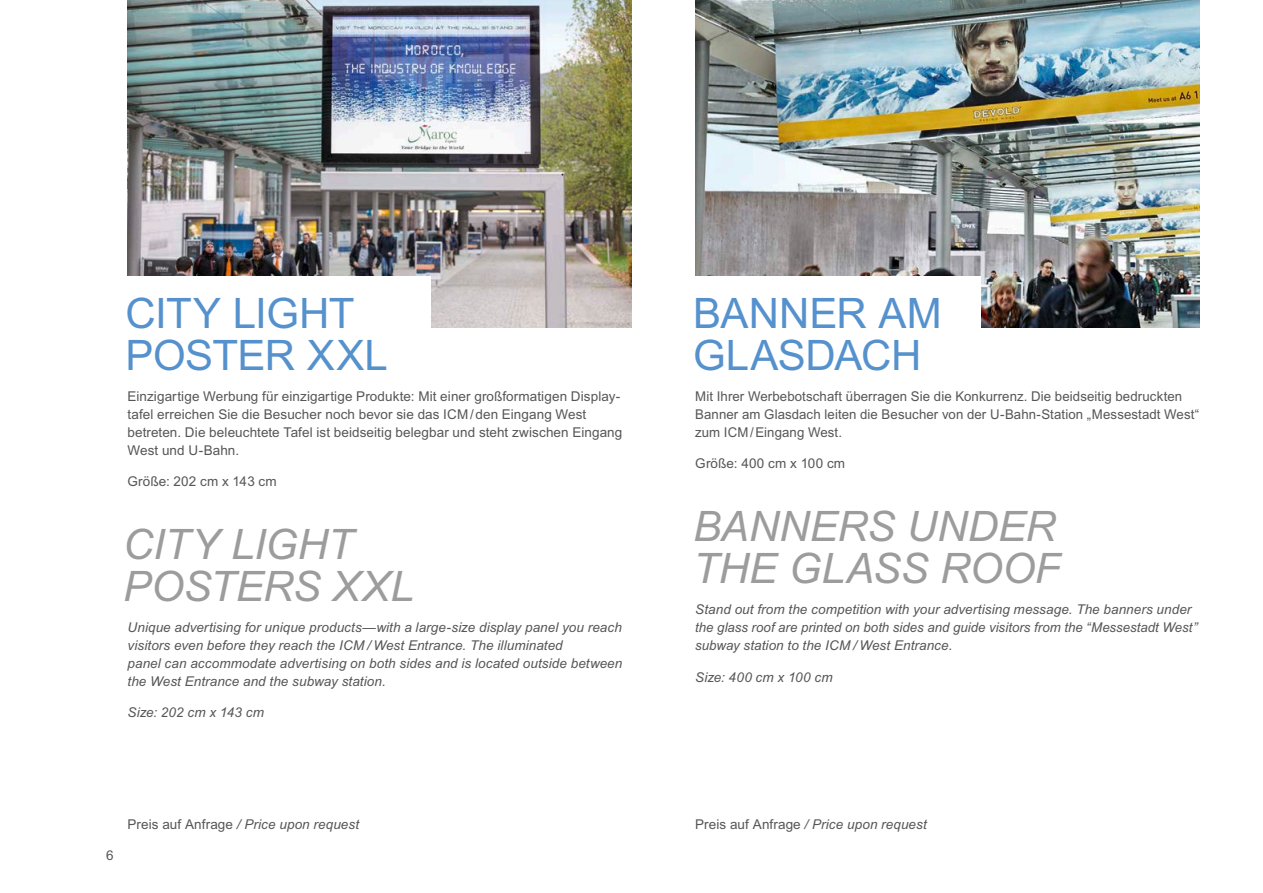
<style>
.page{position:relative;width:1263px;height:893px;background:#fff}
.page>*{position:absolute;margin:0;border:0;box-sizing:border-box;transform-origin:0 0}
.t1{font:italic 42px/42px "Arial";letter-spacing:-.005em;color:#9c9c9c}
.t2{font:42px/42px "Arial";letter-spacing:-.01em;color:#5591cd}
.t3{font:italic 13.5px/18px "Arial";letter-spacing:.005em;color:#565655}
.t4{font:13.5px/18px "Arial";letter-spacing:.005em;color:#565655}
.s1{font-style:normal}
</style>
<div class="page">
<img style="left:695px;top:0;width:504px;height:327px">
<img style="left:128px;top:0;width:503px;height:327px">
<div style="left:125px;top:276px;width:306px;height:111px;background:#fff"></div>
<div style="left:693px;top:276px;width:288px;height:115px;background:#fff"></div>
<h1 class="t2" style="left:125px;top:292px;width:264px">CITY LIGHT<br>POSTER XXL</h1>
<h1 class="t2" style="left:693px;top:292px;width:250px">BANNER AM<br>GLASDACH</h1>
<p class="t4" style="left:128px;top:387px;width:496px">Einzigartige Werbung für einzigartige Produkte: Mit einer großformatigen Display&shy;tafel erreichen Sie die Besucher noch bevor sie das ICM/den Eingang West betreten. Die beleuchtete Tafel ist beidseitig belegbar und steht zwischen Eingang West und U-Bahn.</p>
<p class="t4" style="left:128px;top:472px;width:151px">Größe: 202 cm x 143 cm</p>
<h1 class="t1" style="left:123px;top:524px;width:292px">CITY LIGHT<br>POSTERS XXL</h1>
<p class="t3" style="left:128px;top:619px;width:496px">Unique advertising for unique products—with a large-size display panel you reach visitors even before they reach the ICM / West Entrance. The illuminated<br>panel can accommodate advertising on both sides and is located outside between the West Entrance and the subway station.</p>
<p class="t3" style="left:128px;top:704px;width:138px">Size: 202 cm x 143 cm</p>
<p class="t4" style="left:695px;top:387px;width:506px">Mit Ihrer Werbebotschaft überragen Sie die Konkurrenz. Die beidseitig bedruckten<br>Banner am Glasdach leiten die Besucher von der U-Bahn-Station „Messestadt West“ zum ICM/Eingang West.</p>
<p class="t4" style="left:695px;top:454px;width:151px">Größe: 400 cm x 100 cm</p>
<h1 class="t1" style="left:693px;top:506px;width:369px">BANNERS UNDER<br>THE GLASS ROOF</h1>
<p class="t3" style="left:695px;top:601px;width:504px">Stand out from the competition with your advertising message. The banners under the glass roof are printed on both sides and guide visitors from the “Messestadt West” subway station to the ICM / West Entrance.</p>
<p class="t3" style="left:695px;top:668px;width:139px">Size: 400 cm x 100 cm</p>
<p class="t4" style="left:106px;top:846px;width:9px">6</p>
<p class="t3" style="left:128px;top:816px;width:233px"><span class="s1">Preis auf Anfrage</span> / Price upon request</p>
<p class="t3" style="left:695px;top:816px;width:233px"><span class="s1">Preis auf Anfrage</span> / Price upon request</p>
</div>
